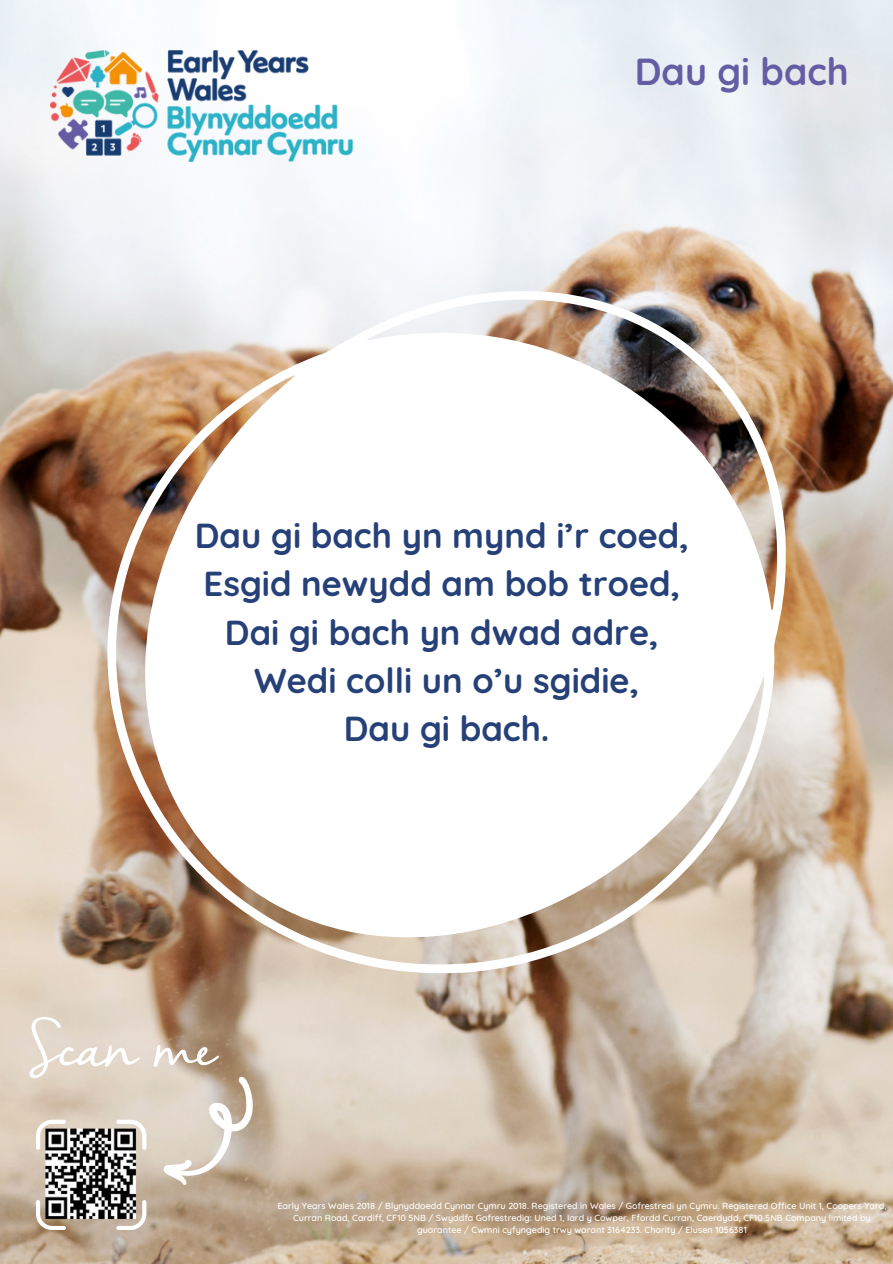
<style>
.page{position:relative;width:893px;height:1264px;background:#fff}
.page>*{position:absolute;margin:0;border:0;box-sizing:border-box;transform-origin:0 0}
.t1{font:700 37.5px "Quicksand";color:#645da4}
.t2{font:700 34.5px/48.3px "Quicksand";color:#264078;text-align:center}
.t3{font:500 9px/12px "Quicksand";color:#fff;text-align:center}
</style>
<div class="page">
<img style="left:0;top:0;width:892px;height:1263px">
<img style="left:50px;top:50px;width:303px;height:111px">
<svg style="left:107px;top:290px;width:679px;height:683px"></svg>
<svg style="left:163px;top:1075px;width:91px;height:110px"></svg>
<svg style="left:30px;top:1016px;width:110px;height:62px;background:#e6dcd0"></svg>
<svg style="left:154px;top:1045px;width:65px;height:21px"></svg>
<img style="left:0;top:1083px;width:180px;height:180px">
<h1 class="t1" style="left:634px;top:47px;width:215px">Dau gi bach</h1>
<p class="t2" style="left:195px;top:511px;width:495px">Dau gi bach yn mynd i’r coed,<br>Esgid newydd am bob troed,<br>Dai gi bach yn dwad adre,<br>Wedi colli un o’u sgidie,<br>Dau gi bach.</p>
<p class="t3" style="left:277px;top:1199px;width:610px">Early Years Wales 2018 / Blynyddoedd Cynnar Cymru 2018. Registered in Wales / Gofrestredi yn Cymru. Registered Office Unit 1, Coopers Yard,<br>Curran Road, Cardiff, CF10 5NB / Swyddfa Gofrestredig: Uned 1, Iard y Cowper, Ffordd Curran, Caerdydd, CF10 5NB Company limited by guarantee / Cwmni cyfyngedig trwy warant 3164233. Charity / Elusen 1056381</p>
</div>
